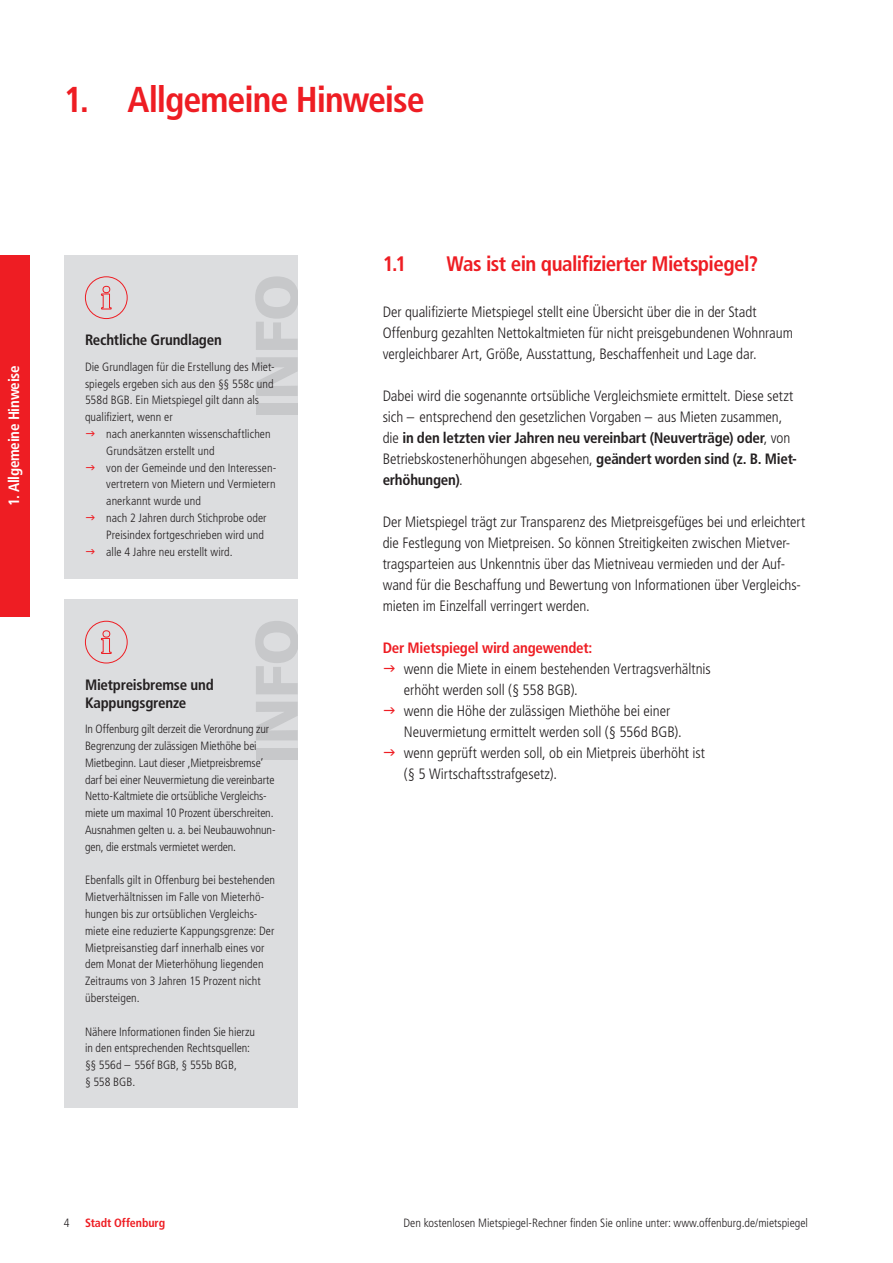
<style>
.page{position:relative;width:893px;height:1263px;background:#fff}
.page>*{position:absolute;margin:0;border:0;box-sizing:border-box;transform-origin:0 0}
.t1{font:700 condensed 36px "Frutiger LT Std";letter-spacing:-.03em;color:#ee1d23}
.t2{font:700 condensed 21px "Frutiger LT Std";letter-spacing:-.025em;color:#ee1d23}
.t3{font:300 condensed 15px/21px "Frutiger LT Std";letter-spacing:-.005em;color:#231f20}
.t4{font:700 condensed 15px/18px "Frutiger LT Std";letter-spacing:-.015em;color:#231f20}
.t5{font:700 condensed 15px "Frutiger LT Std";letter-spacing:-.015em;color:#ee1d23}
.t6{font:700 condensed 15px "Frutiger LT Std";letter-spacing:-.015em;color:#fff}
.t7{font:300 condensed 12px/16.8px "Frutiger LT Std";color:#231f20}
.t8{font:700 condensed 12px "Frutiger LT Std";letter-spacing:-.005em;color:#ee1d23}
.s1{font-weight:700}
</style>
<div class="page">
<div style="left:0;top:255px;width:30px;height:362px;background:#ee1d23"></div>
<div style="left:64px;top:255px;width:234px;height:323px;background:#dcdddf"></div>
<div style="left:256px;top:404px;width:42px;height:11px;background:#c7c8ca"></div>
<svg style="left:256px;top:357px;width:42px;height:39px"></svg>
<svg style="left:255px;top:276px;width:43px;height:74px"></svg>
<div style="left:85px;top:276px;width:43px;height:43px;border:1px solid #ee1d23;border-radius:50%"></div>
<svg style="left:101px;top:286px;width:11px;height:24px"></svg>
<div style="left:64px;top:600px;width:234px;height:508px;background:#dcdddf"></div>
<div style="left:256px;top:748px;width:42px;height:11px;background:#c7c8ca"></div>
<svg style="left:256px;top:702px;width:42px;height:38px"></svg>
<svg style="left:255px;top:621px;width:43px;height:73px"></svg>
<div style="left:85px;top:621px;width:43px;height:42px;border:1px solid #ee1d23;border-radius:50%"></div>
<svg style="left:101px;top:630px;width:11px;height:24px"></svg>
<h1 class="t1" style="left:64px;top:78px;width:363px">1. Allgemeine Hinweise</h1>
<p class="t6" style="left:5px;top:506px;width:142px;rotate:-90deg">1. Allgemeine Hinweise</p>
<p class="t4" style="left:85px;top:331px;width:138px">Rechtliche Grundlagen</p>
<p class="t7" style="left:85px;top:358px;width:191px">Die Grundlagen für die Erstellung des Miet&shy;spiegels ergeben sich aus den §§ 558c und 558d BGB. Ein Mietspiegel gilt dann als qualifiziert, wenn er</p>
<p class="t7" style="left:106px;top:426px;width:172px">nach anerkannten wissenschaftlichen Grundsätzen erstellt und<br>von der Gemeinde und den Interessen&shy;vertretern von Mietern und Vermietern anerkannt wurde und<br>nach 2 Jahren durch Stichprobe oder Preisindex fortgeschrieben wird und alle 4 Jahre neu erstellt wird.</p>
<p class="t4" style="left:85px;top:676px;width:130px">Mietpreisbremse und<br>Kappungsgrenze</p>
<p class="t7" style="left:85px;top:721px;width:192px">In Offenburg gilt derzeit die Verordnung zur Begrenzung der zulässigen Miethöhe bei Mietbeginn. Laut dieser ‚Mietpreisbremse‘ darf bei einer Neuvermietung die vereinbarte Netto-Kaltmiete die ortsübliche Vergleichs&shy;miete um maximal 10 Prozent überschreiten.<br>Ausnahmen gelten u. a. bei Neubauwohnun&shy;gen, die erstmals vermietet werden.</p>
<p class="t7" style="left:85px;top:872px;width:192px">Ebenfalls gilt in Offenburg bei bestehenden Mietverhältnissen im Falle von Mieterhö&shy;hungen bis zur ortsüblichen Vergleichs&shy;miete eine reduzierte Kappungsgrenze: Der Mietpreisanstieg darf innerhalb eines vor dem Monat der Mieterhöhung liegenden Zeitraums von 3 Jahren 15 Prozent nicht übersteigen.</p>
<p class="t7" style="left:85px;top:1023px;width:172px">Nähere Informationen finden Sie hierzu in den entsprechenden Rechtsquellen: §§ 556d – 556f BGB, § 555b BGB,<br>§ 558 BGB.</p>
<h2 class="t2" style="left:383px;top:251px;width:25px">1.1</h2>
<h2 class="t2" style="left:446px;top:251px;width:313px">Was ist ein qualifizierter Mietspiegel?</h2>
<p class="t3" style="left:383px;top:302px;width:412px">Der qualifizierte Mietspiegel stellt eine Übersicht über die in der Stadt<br>Offenburg gezahlten Nettokaltmieten für nicht preisgebundenen Wohnraum vergleichbarer Art, Größe, Ausstattung, Beschaffenheit und Lage dar.</p>
<p class="t3" style="left:383px;top:386px;width:416px">Dabei wird die sogenannte ortsübliche Vergleichsmiete ermittelt. Diese setzt sich – entsprechend den gesetzlichen Vorgaben – aus Mieten zusammen, die <span class="s1">in den letzten vier Jahren neu vereinbart (Neuverträge) oder</span>, von Betriebskostenerhöhungen abgesehen, <span class="s1">geändert worden sind (z. B. Miet&shy;erhöhungen)</span>.</p>
<p class="t3" style="left:383px;top:512px;width:424px">Der Mietspiegel trägt zur Transparenz des Mietpreisgefüges bei und erleichtert die Festlegung von Mietpreisen. So können Streitigkeiten zwischen Mietver&shy;tragsparteien aus Unkenntnis über das Mietniveau vermieden und der Auf&shy;wand für die Beschaffung und Bewertung von Informationen über Vergleichs&shy;mieten im Einzelfall verringert werden.</p>
<p class="t5" style="left:383px;top:639px;width:211px">Der Mietspiegel wird angewendet:</p>
<p class="t3" style="left:404px;top:659px;width:308px">wenn die Miete in einem bestehenden Vertragsverhältnis erhöht werden soll (§ 558 BGB).<br>wenn die Höhe der zulässigen Miethöhe bei einer Neuvermietung ermittelt werden soll (§ 556d BGB). wenn geprüft werden soll, ob ein Mietpreis überhöht ist (§ 5 Wirtschaftsstrafgesetz).</p>
<p class="t7" style="left:64px;top:1215px;width:7px">4</p>
<p class="t8" style="left:85px;top:1216px;width:82px">Stadt Offenburg</p>
<p class="t7" style="left:404px;top:1215px;width:406px">Den kostenlosen Mietspiegel-Rechner finden Sie online unter: www.offenburg.de/mietspiegel</p>
</div>
